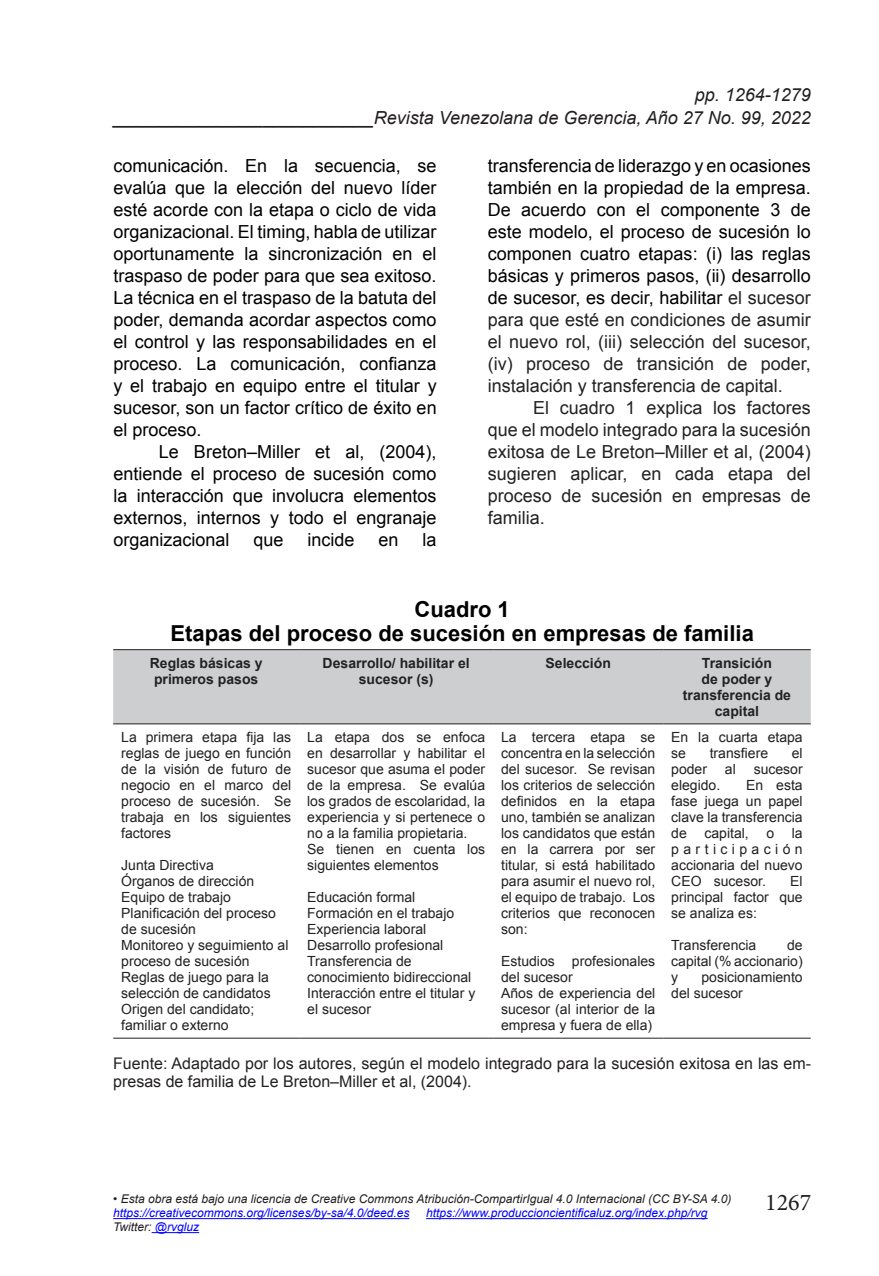
<style>
.page{position:relative;width:879px;height:1276px;background:#fff}
.page>*{position:absolute;margin:0;border:0;box-sizing:border-box;transform-origin:0 0}
.t1{font:24px "Minion Pro";color:#231f20}
.t2{font:700 22px/24px "Arial";color:#000;text-align:center}
.t3{font:18px/22px "Arial";color:#000;text-align:justify}
.t4{font:18px/22px "Arial";color:#222;text-align:justify}
.t5{font:italic 18px "Arial";color:#231f20}
.t6{font:16px/18px "Arial";color:#222}
.t7{font:14px/16px "Arial";color:#231f20;text-align:justify}
.t8{font:700 14px/16px "Arial";color:#222;text-align:center}
.t9{font:italic 12px "Arial";color:#231f20}
.t10{font:italic 12px "Arial";color:#00f}
.s1{color:#222}
.s2{color:#231f20}
.s3{color:#00f}
</style>
<div class="page">
<hr style="left:113px;top:1218px;width:296px;height:1px;background:#00f">
<hr style="left:426px;top:1218px;width:281px;height:1px;background:#00f">
<hr style="left:152px;top:1232px;width:47px;height:1px;background:#00f">
<div style="left:113px;top:650px;width:697px;height:73px;background:#cdced0"></div>
<hr style="left:113px;top:649px;width:186px;height:1px;background:#231f20">
<hr style="left:299px;top:649px;width:194px;height:1px;background:#231f20">
<hr style="left:493px;top:649px;width:170px;height:1px;background:#231f20">
<hr style="left:663px;top:649px;width:148px;height:1px;background:#231f20">
<hr style="left:113px;top:723px;width:186px;height:1px;background:#231f20">
<hr style="left:299px;top:723px;width:194px;height:1px;background:#231f20">
<hr style="left:493px;top:723px;width:170px;height:1px;background:#231f20">
<hr style="left:663px;top:723px;width:148px;height:1px;background:#231f20">
<hr style="left:113px;top:1037px;width:186px;height:1px;background:#231f20">
<hr style="left:299px;top:1037px;width:194px;height:1px;background:#231f20">
<hr style="left:493px;top:1037px;width:170px;height:1px;background:#231f20">
<hr style="left:663px;top:1037px;width:148px;height:1px;background:#231f20">
<p class="t5" style="left:695px;top:83px;width:118px">pp. 1264-1279</p>
<p class="t5" style="left:113px;top:106px;width:699px">__________________________Revista Venezolana de Gerencia, Año 27 No. 99, 2022</p>
<p class="t3" style="left:113px;top:155px;width:325px">comunicación. En la secuencia, se evalúa que la elección del nuevo líder esté acorde con la etapa o ciclo de vida organizacional. El timing, habla de utilizar oportunamente la sincronización en el traspaso de poder para que sea exitoso.<br>La técnica en el traspaso de la batuta del poder, demanda acordar aspectos como el control y las responsabilidades en el proceso. La comunicación, confianza y el trabajo en equipo entre el titular y sucesor, son un factor crítico de éxito en el proceso.</p>
<p class="t3" style="left:113px;top:441px;width:325px;text-indent:45px">Le Breton–Miller et al, (2004), entiende el proceso de sucesión como la interacción que involucra elementos externos, internos y todo el engranaje organizacional</p>
<p class="t3" style="left:488px;top:155px;width:325px">transferencia de liderazgo y en ocasiones también en la propiedad de la empresa.<br>De acuerdo con el componente 3 de este modelo, el proceso de sucesión lo componen cuatro etapas: (i) las reglas básicas y primeros pasos, (ii) desarrollo de sucesor, es decir, habilitar <span class="s1">el sucesor para que esté en condiciones de asumir el nuevo rol, (iii) selección del sucesor, (iv) proceso de transición de poder, instalación y transferencia de capital.</span></p>
<p class="t4" style="left:488px;top:397px;width:325px;text-indent:45px">El cuadro 1 explica los factores que el modelo integrado para la sucesión exitosa de Le Breton–Miller et al, (2004) sugieren aplicar, en cada etapa del proceso de sucesión en empresas de familia.</p>
<p class="t3" style="left:253px;top:529px;width:32px">que</p>
<p class="t3" style="left:307px;top:529px;width:49px">incide</p>
<p class="t3" style="left:379px;top:529px;width:22px">en</p>
<p class="t3" style="left:423px;top:529px;width:16px">la</p>
<h2 class="t2" style="left:170px;top:598px;width:585px">Cuadro 1<br>Etapas del proceso de sucesión en empresas de familia</h2>
<p class="t8" style="left:150px;top:655px;width:114px">Reglas básicas y primeros pasos</p>
<p class="t8" style="left:323px;top:655px;width:149px">Desarrollo/ habilitar el sucesor (s)</p>
<p class="t8" style="left:545px;top:655px;width:67px">Selección</p>
<p class="t8" style="left:683px;top:655px;width:110px">Transición<br>de poder y transferencia de capital</p>
<p class="t7" style="left:121px;top:729px;width:171px">La primera etapa fija las reglas de juego en función de la visión de futuro de negocio en el marco del proceso de sucesión. Se trabaja en los siguientes factores</p>
<p class="t7" style="left:121px;top:857px;width:169px;text-align:left">Junta Directiva<br>Órganos de dirección<br>Equipo de trabajo<br>Planificación del proceso de sucesión<br>Monitoreo y seguimiento al proceso de sucesión<br>Reglas de juego para la selección de candidatos<br>Origen del candidato; familiar o externo</p>
<p class="t7" style="left:307px;top:729px;width:179px;text-align:left">La etapa dos se enfoca en desarrollar y habilitar el sucesor que asuma el poder de la empresa. Se evalúa los grados de escolaridad, la experiencia y si pertenece o no a la familia propietaria.<br>Se tienen en cuenta los siguientes elementos</p>
<p class="t7" style="left:307px;top:889px;width:170px;text-align:left">Educación formal<br>Formación en el trabajo<br>Experiencia laboral<br>Desarrollo profesional<br>Transferencia de conocimiento bidireccional<br>Interacción entre el titular y el sucesor</p>
<p class="t7" style="left:501px;top:729px;width:156px">La tercera etapa se concentra en la selección del sucesor. Se revisan los criterios de selección definidos en la etapa uno, también se analizan los candidatos que están en la carrera por ser titular, si está habilitado para asumir el nuevo rol, el equipo de trabajo. Los criterios que reconocen son:</p>
<p class="t7" style="left:501px;top:953px;width:156px;text-align:left">Estudios profesionales del sucesor<br>Años de experiencia del sucesor (al interior de la empresa y fuera de ella)</p>
<p class="t7" style="left:671px;top:729px;width:133px">En la cuarta etapa se</p>
<p class="t7" style="left:710px;top:745px;width:60px">transfiere</p>
<p class="t7" style="left:792px;top:745px;width:12px">el</p>
<p class="t7" style="left:671px;top:761px;width:37px">poder</p>
<p class="t7" style="left:725px;top:761px;width:12px">al</p>
<p class="t7" style="left:753px;top:761px;width:51px">sucesor</p>
<p class="t7" style="left:671px;top:777px;width:51px">elegido.</p>
<p class="t7" style="left:671px;top:777px;width:133px;text-indent:75px">En esta fase juega un papel clave la transferencia de</p>
<p class="t7" style="left:671px;top:825px;width:133px;text-indent:120px">la participación accionaria del nuevo CEO sucesor.</p>
<p class="t7" style="left:704px;top:825px;width:46px">capital,</p>
<p class="t7" style="left:766px;top:825px;width:9px">o</p>
<p class="t7" style="left:671px;top:873px;width:133px;text-indent:119px">El principal factor que se analiza es:</p>
<p class="t7" style="left:671px;top:937px;width:87px">Transferencia</p>
<p class="t7" style="left:671px;top:937px;width:133px;text-indent:116px">de capital (% accionario) y</p>
<p class="t7" style="left:671px;top:969px;width:133px;text-indent:30px">posicionamiento del sucesor</p>
<p class="t6" style="left:113px;top:1054px;width:699px">Fuente: Adaptado por los autores, según el modelo <span class="s2">integrado para la sucesión exitosa en las em&shy;presas de familia de</span> Le Breton–Miller et al, (2004).</p>
<p class="t9" style="left:113px;top:1191px;width:620px">• Esta obra está bajo una licencia de Creative Commons Atribución-CompartirIgual 4.0 Internacional (CC BY-SA 4.0)</p>
<p class="t10" style="left:113px;top:1205px;width:298px">https://creativecommons.org/licenses/by-sa/4.0/deed.es</p>
<p class="t10" style="left:426px;top:1205px;width:283px">https://www.produccioncientificaluz.org/index.php/rvg</p>
<p class="t9" style="left:113px;top:1219px;width:87px">Twitter: <span class="s3">@rvgluz</span></p>
<h1 class="t1" style="left:765px;top:1186px;width:48px">1267</h1>
</div>
